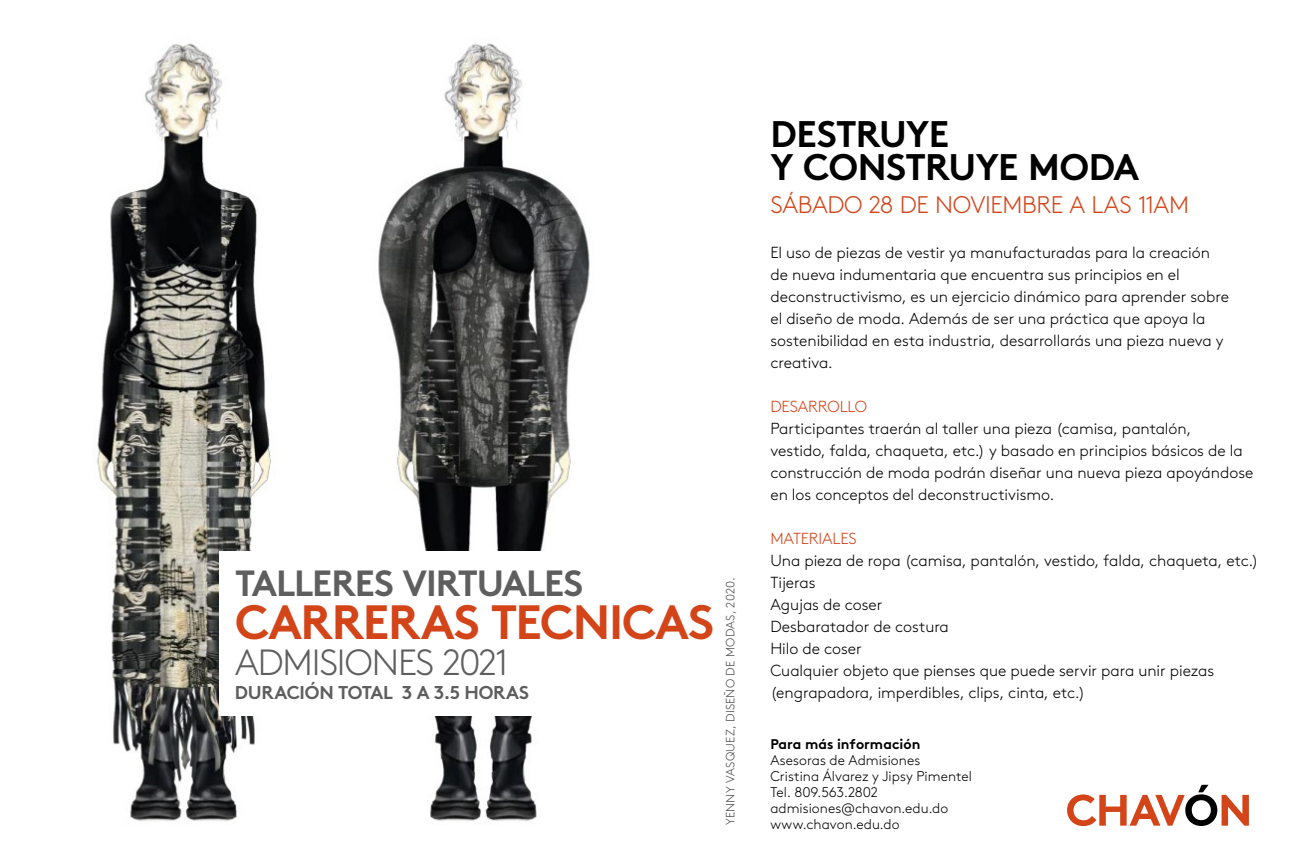
<style>
.page{position:relative;width:1296px;height:864px;background:#fff}
.page>*{position:absolute;margin:0;border:0;box-sizing:border-box;transform-origin:0 0}
.t1{font:700 48.2px "Brown Pro";letter-spacing:-.025em;color:#d34419}
.t2{font:700 37px/33px "Brown Pro";letter-spacing:-.015em;color:#000}
.t3{font:700 36.4px "Brown Pro";letter-spacing:-.03em;color:#5e5e5f}
.t4{font:300 36.4px "Brown Pro";letter-spacing:-.03em;color:#5e5e5f}
.t5{font:300 24px "Brown Pro";letter-spacing:-.015em;color:#d34419}
.t6{font:700 18.6px "Brown Pro";letter-spacing:-.01em;color:#5e5e5f}
.t7{font:300 16px/22px "Brown Pro";color:#000}
.t8{font:300 16px "Brown Pro";letter-spacing:-.01em;color:#d34419}
.t9{font:300 14px/16px "Brown Pro";letter-spacing:.005em;color:#000}
.t10{font:700 14px "Brown Pro";color:#000}
.t11{font:300 12px "Brown Pro";letter-spacing:.02em;color:#4a4b4b}
</style>
<div class="page">
<img style="left:96px;top:43px;width:494px;height:780px">
<div style="left:219px;top:552px;width:513px;height:164px;background:#fff"></div>
<svg style="left:1067px;top:785px;width:182px;height:41px"></svg>
<h3 class="t3" style="left:235px;top:554px;width:350px">TALLERES VIRTUALES</h3>
<h1 class="t1" style="left:235px;top:583px;width:481px">CARRERAS TECNICAS</h1>
<h3 class="t4" style="left:235px;top:635px;width:275px">ADMISIONES 2021</h3>
<p class="t6" style="left:235px;top:678px;width:296px">DURACIÓN TOTAL 3 A 3.5 HORAS</p>
<p class="t11" style="left:721px;top:825px;width:249px;rotate:-90deg">YENNY VASQUEZ, DISEÑO DE MODAS, 2020.</p>
<h2 class="t2" style="left:771px;top:113px;width:370px">DESTRUYE<br>Y CONSTRUYE MODA</h2>
<h3 class="t5" style="left:771px;top:187px;width:420px">SÁBADO 28 DE NOVIEMBRE A LAS 11AM</h3>
<p class="t7" style="left:770px;top:240px;width:460px">El uso de piezas de vestir ya manufacturadas para la creación de nueva indumentaria que encuentra sus principios en el deconstructivismo, es un ejercicio dinámico para aprender sobre el diseño de moda. Además de ser una práctica que apoya la sostenibilidad en esta industria, desarrollarás una pieza nueva y creativa.</p>
<p class="t8" style="left:770px;top:394px;width:98px">DESARROLLO</p>
<p class="t7" style="left:770px;top:416px;width:485px">Participantes traerán al taller una pieza (camisa, pantalón,<br>vestido, falda, chaqueta, etc.) y basado en principios básicos de la construcción de moda podrán diseñar una nueva pieza apoyándose en los conceptos del deconstructivismo.</p>
<p class="t8" style="left:770px;top:526px;width:88px">MATERIALES</p>
<p class="t7" style="left:770px;top:548px;width:490px">Una pieza de ropa (camisa, pantalón, vestido, falda, chaqueta, etc.)<br>Tijeras<br>Agujas de coser<br>Desbaratador de costura<br>Hilo de coser<br>Cualquier objeto que pienses que puede servir para unir piezas (engrapadora, imperdibles, clips, cinta, etc.)</p>
<p class="t10" style="left:770px;top:733px;width:152px">Para más información</p>
<p class="t9" style="left:770px;top:751px;width:203px">Asesoras de Admisiones<br>Cristina Álvarez y Jipsy Pimentel<br>Tel. 809.563.2802 admisiones@chavon.edu.do www.chavon.edu.do</p>
</div>
